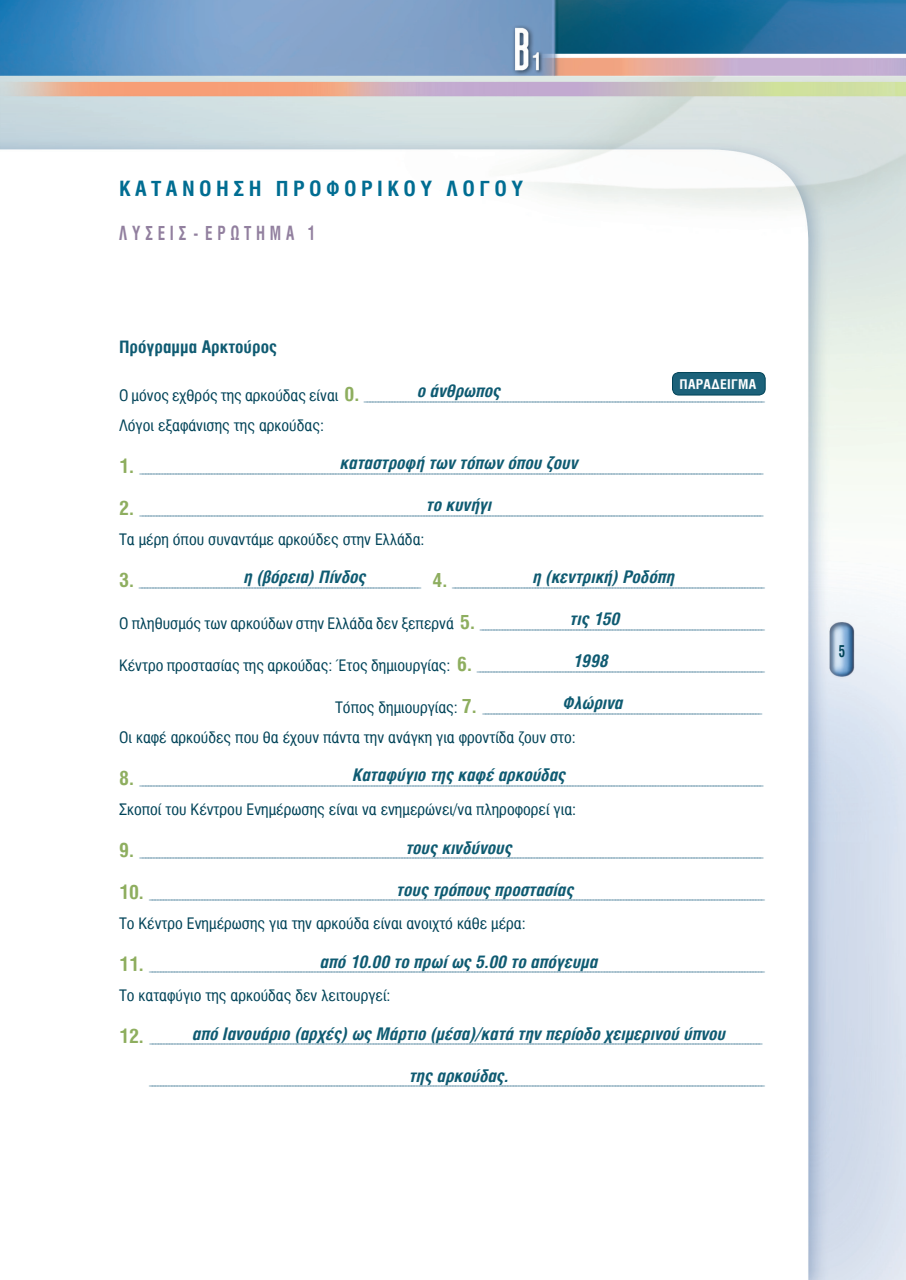
<style>
.page{position:relative;width:906px;height:1280px;background:#fff}
.page>*{position:absolute;margin:0;border:0;box-sizing:border-box;transform-origin:0 0}
.t1{font:700 21px "Mg Helvetica Cond";letter-spacing:.2em;color:#006d92;scale:1.05 1}
.t2{font:700 19.5px "Mg Helvetica Cond";letter-spacing:.3em;color:#92809f;scale:.8 1}
.t3{font:italic 700 17.25px "Mg Helvetica Cond";color:#0f5b72;scale:1.05 1}
.t4{font:700 17.25px "Mg Helvetica Cond";color:#0f5b72;scale:1.05 1}
.t5{font:700 16.5px "Mg Helvetica Cond";color:#004358;scale:.8 1}
.t6{font:15.75px "Mg Helvetica Cond";color:#004358;scale:1.05 1}
.t7{font:700 13.5px "Mg Helvetica Cond";letter-spacing:.02em;color:#fff;scale:1.05 1}
.t8{font:10.95px "Mg Helvetica Cond";color:#81a6b8;scale:1.57 1}
</style>
<div class="page">
<img style="left:0;top:0;width:906px;height:1280px">
<div style="left:672px;top:372px;width:93px;height:23px;background:#1c627a;border-radius:6px"></div>
<div style="left:672px;top:372px;width:93px;height:23px;border:1px solid #004358;border-radius:6px"></div>
<h1 class="t1" style="left:119px;top:177px;width:386px">ΚΑΤΑΝΟΗΣΗ ΠΡΟΦΟΡΙΚΟΥ ΛΟΓΟΥ</h1>
<h2 class="t2" style="left:119px;top:222px;width:246px">ΛΥΣΕΙΣ - ΕΡΩΤΗΜΑ 1</h2>
<h3 class="t4" style="left:119px;top:337px;width:152px">Πρόγραμμα Αρκτούρος</h3>
<p class="t7" style="left:679px;top:376px;width:75px">ΠΑΡΑΔΕΙΓΜΑ</p>
<h3 class="t3" style="left:417px;top:381px;width:81px">ο άνθρωπος</h3>
<p class="t8" style="left:119px;top:395px;width:413px"><sup>Ο</sup> <sup>μ</sup> <sup>ό</sup> <sup>ν</sup> <sup>ο</sup> <sup>ς</sup> <sup>ε</sup> <sup>χ</sup> <sup>θ</sup> <sup>ρ</sup> <sup>ό</sup> <sup>ς</sup> <sup>τ</sup> <sup>η</sup> <sup>ς</sup> <sup>α</sup> <sup>ρ</sup> <sup>κ</sup> <sup>ο</sup> <sup>ύ</sup> <sup>δ</sup> <sup>α</sup> <sup>ς</sup> <sup>ε</sup> <sup>ί</sup> <sup>ν</sup> <sup>α</sup> <sup>ι</sup> <sup>0</sup> <sup>.</sup> -------------------------------------------------------------------------------------------------------------------------------------------------</p>
<h3 class="t6" style="left:119px;top:417px;width:197px">Λόγοι εξαφάνισης της αρκούδας:</h3>
<p class="t8" style="left:119px;top:467px;width:412px"><sup>1</sup> <sup>.</sup> ----------------------------------------------------------------------------------------------------------------------------------------------------------------------------------------------------------------------------------</p>
<p class="t8" style="left:119px;top:509px;width:412px"><sup>2</sup> <sup>.</sup> ----------------------------------------------------------------------------------------------------------------------------------------------------------------------------------------------------------------------------------</p>
<h3 class="t6" style="left:119px;top:531px;width:292px">Τα μέρη όπου συναντάμε αρκούδες στην Ελλάδα:</h3>
<p class="t8" style="left:119px;top:581px;width:413px"><sup>3</sup> <sup>.</sup> ------------------------------------------------------------------------------------------------------ <sup>4</sup> <sup>.</sup> -----------------------------------------------------------------------------------------------------------------</p>
<p class="t8" style="left:119px;top:623px;width:413px"><sup>Ο</sup> <sup>π</sup> <sup>λ</sup> <sup>η</sup> <sup>θ</sup> <sup>υ</sup> <sup>σ</sup> <sup>μ</sup> <sup>ό</sup> <sup>ς</sup> <sup>τ</sup> <sup>ω</sup> <sup>ν</sup> <sup>α</sup> <sup>ρ</sup> <sup>κ</sup> <sup>ο</sup> <sup>ύ</sup> <sup>δ</sup> <sup>ω</sup> <sup>ν</sup> <sup>σ</sup> <sup>τ</sup> <sup>η</sup> <sup>ν</sup> <sup>Ε</sup> <sup>λ</sup> <sup>λ</sup> <sup>ά</sup> <sup>δ</sup> <sup>α</sup> <sup>δ</sup> <sup>ε</sup> <sup>ν</sup> <sup>ξ</sup> <sup>ε</sup> <sup>π</sup> <sup>ε</sup> <sup>ρ</sup> <sup>ν</sup> <sup>ά</sup> <sup>5</sup> <sup>.</sup> -------------------------------------------------------------------------------------------------------</p>
<p class="t8" style="left:119px;top:665px;width:413px"><sup>Κ</sup> <sup>έ</sup> <sup>ν</sup> <sup>τ</sup> <sup>ρ</sup> <sup>ο</sup> <sup>π</sup> <sup>ρ</sup> <sup>ο</sup> <sup>σ</sup> <sup>τ</sup> <sup>α</sup> <sup>σ</sup> <sup>ί</sup> <sup>α</sup> <sup>ς</sup> <sup>τ</sup> <sup>η</sup> <sup>ς</sup> <sup>α</sup> <sup>ρ</sup> <sup>κ</sup> <sup>ο</sup> <sup>ύ</sup> <sup>δ</sup> <sup>α</sup> <sup>ς</sup> <sup>:</sup> <sup>Έ</sup> <sup>τ</sup> <sup>ο</sup> <sup>ς</sup> <sup>δ</sup> <sup>η</sup> <sup>μ</sup> <sup>ι</sup> <sup>ο</sup> <sup>υ</sup> <sup>ρ</sup> <sup>γ</sup> <sup>ί</sup> <sup>α</sup> <sup>ς</sup> <sup>:</sup> <sup>6</sup> <sup>.</sup> --------------------------------------------------------------------------------------------------------</p>
<p class="t8" style="left:335px;top:707px;width:274px"><sup>Τ</sup> <sup>ό</sup> <sup>π</sup> <sup>ο</sup> <sup>ς</sup> <sup>δ</sup> <sup>η</sup> <sup>μ</sup> <sup>ι</sup> <sup>ο</sup> <sup>υ</sup> <sup>ρ</sup> <sup>γ</sup> <sup>ί</sup> <sup>α</sup> <sup>ς</sup> <sup>:</sup> <sup>7</sup> <sup>.</sup> -----------------------------------------------------------------------------------------------------</p>
<h3 class="t6" style="left:119px;top:729px;width:436px">Οι καφέ αρκούδες που θα έχουν πάντα την ανάγκη για φροντίδα ζουν στο:</h3>
<p class="t8" style="left:119px;top:779px;width:412px"><sup>8</sup> <sup>.</sup> ----------------------------------------------------------------------------------------------------------------------------------------------------------------------------------------------------------------------------------</p>
<h3 class="t6" style="left:119px;top:801px;width:437px">Σκοποί του Κέντρου Ενημέρωσης είναι να ενημερώνει/να πληροφορεί για:</h3>
<p class="t8" style="left:119px;top:851px;width:412px"><sup>9</sup> <sup>.</sup> ----------------------------------------------------------------------------------------------------------------------------------------------------------------------------------------------------------------------------------</p>
<p class="t8" style="left:119px;top:893px;width:413px"><sup>1</sup> <sup>0</sup> <sup>.</sup> -------------------------------------------------------------------------------------------------------------------------------------------------------------------------------------------------------------------------------</p>
<h3 class="t6" style="left:119px;top:915px;width:389px">Το Κέντρο Ενημέρωσης για την αρκούδα είναι ανοιχτό κάθε μέρα:</h3>
<p class="t8" style="left:119px;top:965px;width:413px"><sup>1</sup> <sup>1</sup> <sup>.</sup> -------------------------------------------------------------------------------------------------------------------------------------------------------------------------------------------------------------------------------</p>
<h3 class="t6" style="left:119px;top:987px;width:260px">Το καταφύγιο της αρκούδας δεν λειτουργεί:</h3>
<p class="t8" style="left:119px;top:1037px;width:412px"><sup>1</sup> <sup>2</sup> <sup>.</sup> ------------------------------------------------------------------------------------------------------------------------------------------------------------------------------------------------------------------------------</p>
<h3 class="t3" style="left:340px;top:453px;width:228px">καταστροφή των τόπων όπου ζουν</h3>
<h3 class="t3" style="left:426px;top:495px;width:64px">το κυνήγι</h3>
<h3 class="t3" style="left:243px;top:567px;width:118px">η (βόρεια) Πίνδος</h3>
<h3 class="t3" style="left:532px;top:567px;width:137px">η (κεντρική) Ροδόπη</h3>
<h3 class="t3" style="left:569px;top:609px;width:49px">τις 150</h3>
<h3 class="t3" style="left:572px;top:651px;width:35px">1998</h3>
<h3 class="t3" style="left:562px;top:693px;width:59px">Φλώρινα</h3>
<h3 class="t3" style="left:352px;top:765px;width:205px">Καταφύγιο της καφέ αρκούδας</h3>
<h3 class="t3" style="left:405px;top:837px;width:103px">τους κινδύνους</h3>
<h3 class="t3" style="left:396px;top:879px;width:170px">τους τρόπους προστασίας</h3>
<h3 class="t3" style="left:320px;top:951px;width:266px">από 10.00 το πρωί ως 5.00 το απόγευμα</h3>
<h3 class="t3" style="left:192px;top:1023px;width:509px">από Ιανουάριο (αρχές) ως Μάρτιο (μέσα)/κατά την περίοδο χειμερινού ύπνου</h3>
<h3 class="t3" style="left:409px;top:1065px;width:96px">της αρκούδας.</h3>
<p class="t8" style="left:148px;top:1079px;width:395px">-------------------------------------------------------------------------------------------------------------------------------------------------------------------------------------------------------------------------------</p>
<h3 class="t5" style="left:838px;top:642px;width:10px">5</h3>
</div>
